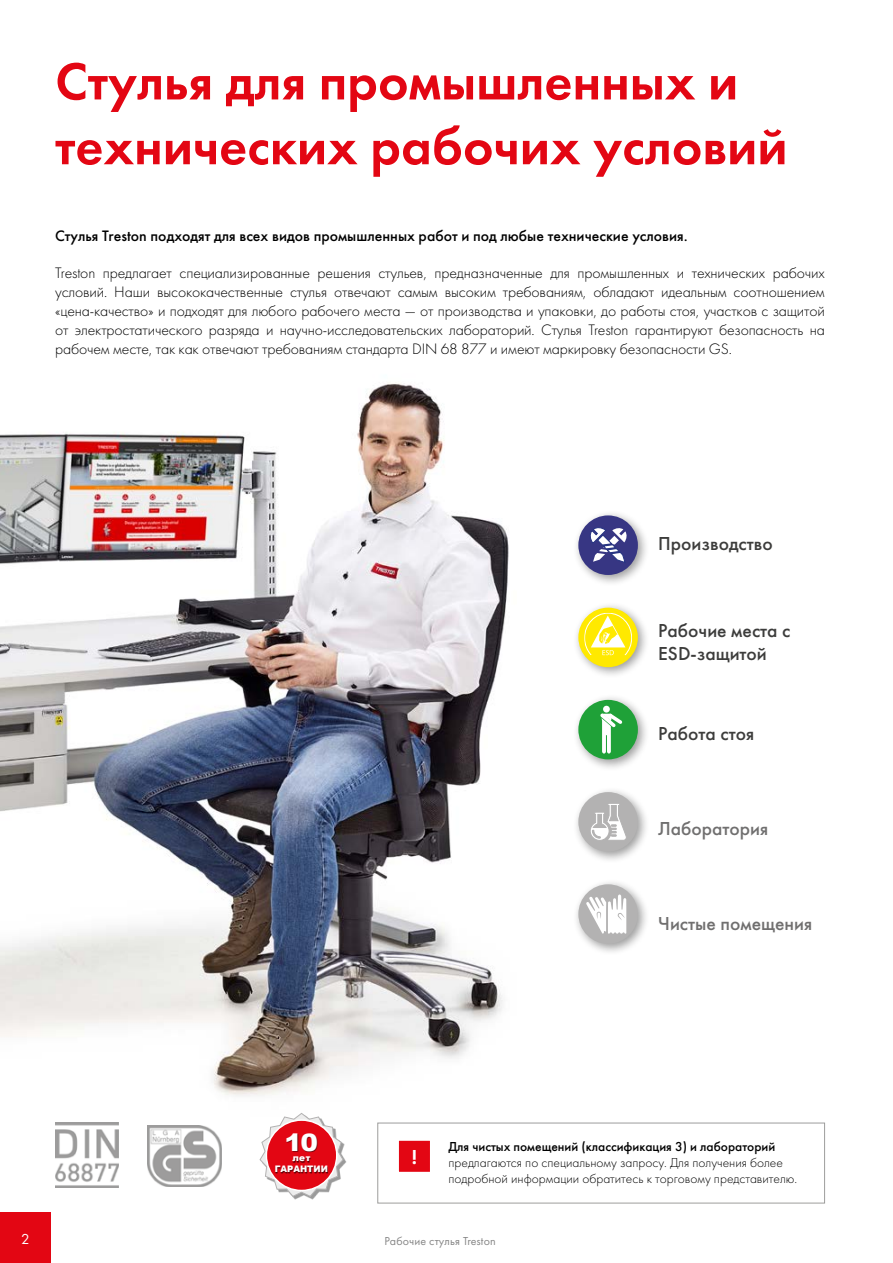
<style>
.page{position:relative;width:893px;height:1263px;background:#fff}
.page>*{position:absolute;margin:0;border:0;box-sizing:border-box;transform-origin:0 0}
.t1{font:54px/64.8px "Futura Demi";color:#e30613}
.t2{font:900 24px "Arial";color:#fff;scale:1.1 1}
.t3{font:21px "Futura Demi";color:#fff}
.t4{font:500 19.5px/23.4px "Futura";color:#3c3c3b}
.t5{font:500 19.5px "Futura";color:#706f6f}
.t6{font:300 15.75px/18.9px "Futura";letter-spacing:-.01em;color:#000;text-align:justify}
.t7{font:500 15.75px "Futura";color:#000}
.t8{font:15px "Futura";color:#fff}
.t9{font:300 13.5px/16.2px "Futura";color:#000}
.t10{font:500 13.5px "Futura";color:#000}
.t11{font:12px "Futura";letter-spacing:.01em;color:#878787}
.t12{font:900 9px/10.8px "Arial";color:#fff;text-align:center}
</style>
<div class="page">
<img style="left:0;top:383px;width:723px;height:772px">
<div style="left:572px;top:786px;width:78px;height:77px;background:#000;opacity:.4"></div>
<div style="left:578px;top:792px;width:60px;height:60px;background:#b3b2b2;border-radius:50%"></div>
<svg style="left:590px;top:804px;width:36px;height:36px"></svg>
<div style="left:572px;top:878px;width:78px;height:78px;background:#000;opacity:.4"></div>
<div style="left:578px;top:884px;width:60px;height:60px;background:#b3b2b2;border-radius:50%"></div>
<svg style="left:586px;top:894px;width:40px;height:40px"></svg>
<div style="left:572px;top:694px;width:78px;height:77px;background:#000;opacity:.4"></div>
<div style="left:578px;top:700px;width:60px;height:59px;background:#1fa138;border-radius:50%"></div>
<div style="left:603px;top:706px;width:7px;height:6px;background:#fff;border-radius:50%"></div>
<svg style="left:600px;top:710px;width:23px;height:43px"></svg>
<div style="left:572px;top:510px;width:78px;height:77px;background:#000;opacity:.4"></div>
<div style="left:578px;top:515px;width:60px;height:60px;background:#373683;border-radius:50%"></div>
<svg style="left:590px;top:528px;width:37px;height:35px"></svg>
<div style="left:572px;top:602px;width:78px;height:77px;background:#000;opacity:.4"></div>
<div style="left:578px;top:608px;width:60px;height:59px;background:#ffe900;border-radius:50%"></div>
<svg style="left:584px;top:613px;width:48px;height:42px"></svg>
<img style="left:55px;top:1122px;width:63px;height:65px">
<div style="left:138px;top:1115px;width:88px;height:80px;background:#fff"></div>
<img style="left:147px;top:1126px;width:74px;height:60px">
<div style="left:0;top:1212px;width:51px;height:51px;background:#e30613"></div>
<div style="left:377px;top:1123px;width:448px;height:80px;background:#fff;border:1px solid #9d9d9c"></div>
<div style="left:398px;top:1140px;width:33px;height:32px;background:#e30613"></div>
<div style="left:397px;top:1139px;width:34px;height:34px;border:2px solid #fff"></div>
<div style="left:262px;top:1115px;width:84px;height:84px;background:#000;opacity:.4"></div>
<svg style="left:259px;top:1112px;width:85px;height:85px"></svg>
<div style="left:266px;top:1120px;width:71px;height:70px;background:#e30613;border-radius:50%"></div>
<div style="left:276px;top:1134px;width:52px;height:39px;background:#000;opacity:.59"></div>
<div style="left:266px;top:1119px;width:71px;height:72px;border:2px solid #fff;border-radius:50%"></div>
<h1 class="t1" style="left:55px;top:49px;width:734px">Стулья для промышленных и технических рабочих условий</h1>
<p class="t7" style="left:55px;top:226px;width:634px">Стулья Treston подходят для всех видов промышленных работ и под любые технические условия.</p>
<p class="t6" style="left:55px;top:264px;width:771px">Treston предлагает специализированные решения стульев, предназначенные для промышленных и технических рабочих условий. Наши высококачественные стулья отвечают самым высоким требованиям, обладают идеальным соотношением «цена-качество» и подходят для любого рабочего места — от производства и упаковки, до работы стоя, участков с защитой от электростатического разряда и научно-исследовательских лабораторий. Стулья Treston гарантируют безопасность на рабочем месте, так как отвечают требованиям стандарта DIN 68 877 и имеют маркировку безопасности GS.</p>
<p class="t4" style="left:658px;top:532px;width:116px">Производство</p>
<p class="t4" style="left:658px;top:619px;width:134px">Рабочие места с<br>ESD-защитой</p>
<p class="t4" style="left:658px;top:722px;width:97px">Работа стоя</p>
<p class="t5" style="left:658px;top:816px;width:112px">Лаборатория</p>
<h2 class="t2" style="left:285px;top:1124px;width:32px">10</h2>
<p class="t12" style="left:275px;top:1152px;width:55px">лет<br>ГАРАНТИИ</p>
<p class="t5" style="left:658px;top:912px;width:156px">Чистые помещения</p>
<h3 class="t3" style="left:412px;top:1144px;width:7px">!</h3>
<p class="t10" style="left:448px;top:1138px;width:328px">Для чистых помещений (классификация 3) и лабораторий</p>
<p class="t9" style="left:448px;top:1154px;width:350px">предлагаются по специальному запросу. Для получения более подробной информации обратитесь к торговому представителю.</p>
<p class="t8" style="left:21px;top:1230px;width:10px">2</p>
<p class="t11" style="left:384px;top:1234px;width:113px">Рабочие стулья Treston</p>
</div>
